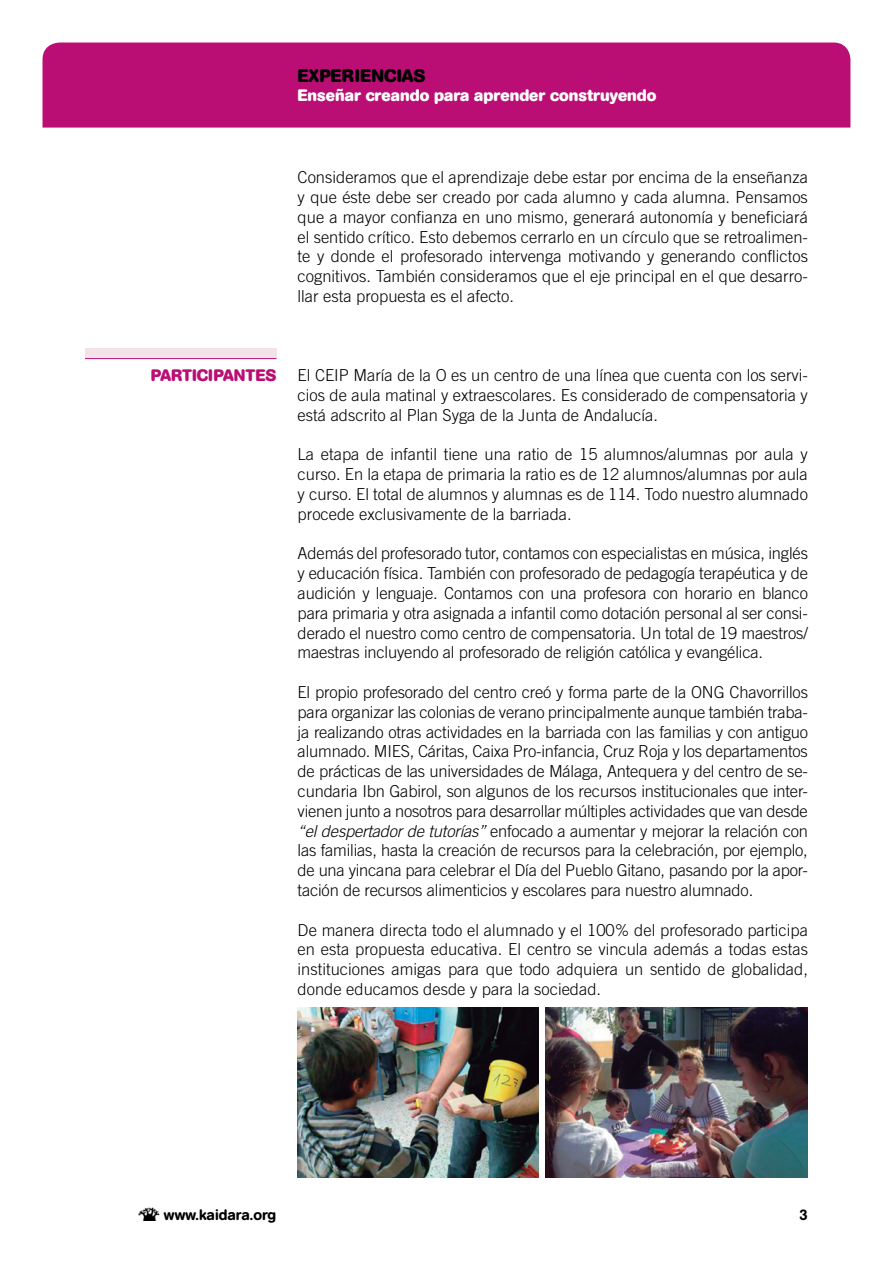
<style>
.page{position:relative;width:893px;height:1263px;background:#fff}
.page>*{position:absolute;margin:0;border:0;box-sizing:border-box;transform-origin:0 0}
.t1{font:700 18px "AG Book Rounded";letter-spacing:.02em;color:#000}
.t2{font:300 16.5px/19.8px "Trade Gothic";color:#000;text-align:justify}
.t3{font:700 16.5px "AG Book Rounded";color:#fff}
.t4{font:700 16.5px "AG Book Rounded";color:#ba0e74}
.t5{font:500 15px "AG Book Rounded";color:#000}
.s1{font-style:italic}
</style>
<div class="page">
<img style="left:139px;top:1207px;width:20px;height:13px">
<div style="left:43px;top:43px;width:807px;height:85px;background:#ba0e74"></div>
<div style="left:85px;top:348px;width:191px;height:11px;background:#f3e2ea"></div>
<hr style="left:85px;top:358px;width:191px;height:1px;background:#ba0e74">
<img style="left:298px;top:1008px;width:240px;height:170px">
<img style="left:546px;top:1008px;width:262px;height:170px">
<p class="t1" style="left:298px;top:65px;width:129px">EXPERIENCIAS</p>
<p class="t3" style="left:298px;top:86px;width:360px">Enseñar creando para aprender construyendo</p>
<p class="t2" style="left:298px;top:167px;width:512px">Consideramos que el aprendizaje debe estar por encima de la enseñanza y que éste debe ser creado por cada alumno y cada alumna. Pensamos que a mayor confianza en uno mismo, generará autonomía y beneficiará el sentido crítico. Esto debemos cerrarlo en un círculo que se retroalimen&shy;te y donde el profesorado intervenga motivando y generando conflictos cognitivos. También consideramos que el eje principal en el que desarro&shy;llar esta propuesta es el afecto.</p>
<p class="t4" style="left:151px;top:366px;width:127px">PARTICIPANTES</p>
<p class="t2" style="left:298px;top:365px;width:512px">El CEIP María de la O es un centro de una línea que cuenta con los servi&shy;cios de aula matinal y extraescolares. Es considerado de compensatoria y está adscrito al Plan Syga de la Junta de Andalucía.</p>
<p class="t2" style="left:298px;top:444px;width:512px">La etapa de infantil tiene una ratio de 15 alumnos/alumnas por aula y curso. En la etapa de primaria la ratio es de 12 alumnos/alumnas por aula y curso. El total de alumnos y alumnas es de 114. Todo nuestro alumnado procede exclusivamente de la barriada.</p>
<p class="t2" style="left:298px;top:543px;width:512px">Además del profesorado tutor, contamos con especialistas en música, inglés y educación física. También con profesorado de pedagogía terapéutica y de audición y lenguaje. Contamos con una profesora con horario en blanco para primaria y otra asignada a infantil como dotación personal al ser consi&shy;derado el nuestro como centro de compensatoria. Un total de 19 maestros/ maestras incluyendo al profesorado de religión católica y evangélica.</p>
<p class="t2" style="left:298px;top:682px;width:512px">El propio profesorado del centro creó y forma parte de la ONG Chavorrillos para organizar las colonias de verano principalmente aunque también traba&shy;ja realizando otras actividades en la barriada con las familias y con antiguo alumnado. MIES, Cáritas, Caixa Pro-infancia, Cruz Roja y los departamentos de prácticas de las universidades de Málaga, Antequera y del centro de se&shy;cundaria Ibn Gabirol, son algunos de los recursos institucionales que inter&shy;vienen junto a nosotros para desarrollar múltiples actividades que van desde <span class="s1">“el despertador de tutorías”</span> enfocado a aumentar y mejorar la relación con las familias, hasta la creación de recursos para la celebración, por ejemplo, de una yincana para celebrar el Día del Pueblo Gitano, pasando por la apor&shy;tación de recursos alimenticios y escolares para nuestro alumnado.</p>
<p class="t2" style="left:298px;top:920px;width:512px">De manera directa todo el alumnado y el 100% del profesorado participa en esta propuesta educativa. El centro se vincula además a todas estas instituciones amigas para que todo adquiera un sentido de globalidad, donde educamos desde y para la sociedad.</p>
<p class="t5" style="left:164px;top:1206px;width:114px">www.kaidara.org</p>
<p class="t5" style="left:799px;top:1206px;width:10px">3</p>
</div>
